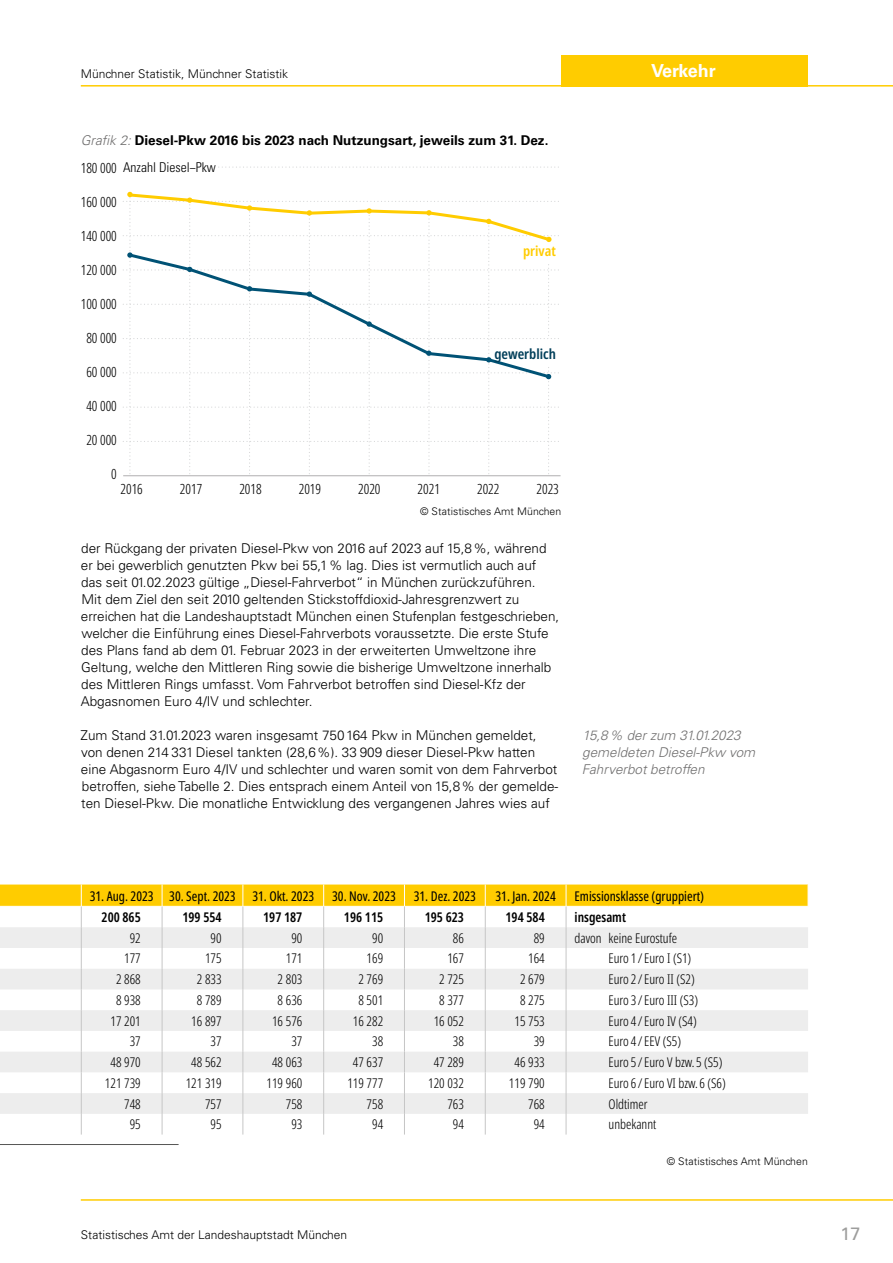
<style>
.page{position:relative;width:893px;height:1263px;background:#fff}
.page>*{position:absolute;margin:0;border:0;box-sizing:border-box;transform-origin:0 0}
.t1{font:700 18px "Univers LT Std";letter-spacing:-.02em;color:#fff}
.t2{font:18px "Univers LT Std";color:#9d9d9c}
.t3{font:300 extra-condensed 14.1px "Noto Sans Display";color:#000}
.t4{font:600 condensed 14.1px "Noto Sans Display";color:#003e59}
.t5{font:600 condensed 14.1px "Noto Sans Display";color:#fc0}
._40_Text_mit_Abstand{font:300 13.5px/17px "Univers LT Std";color:#000}
.t6{font:italic 300 13.5px/17px "Univers LT Std";color:#706f6f}
._80_Grafik_Tabelle_Titel{font:700 13.5px "Univers LT Std";color:#000}
.t7{font:300 condensed 13.5px "Univers LT Std";color:#000}
.t8{font:300 extra-condensed 13.35px "Noto Sans";color:#000}
.t9{font:extra-condensed 13.35px "Noto Sans";color:#000}
.t10{font:600 extra-condensed 13.35px "Noto Sans";color:#000}
.t11{font:300 12px "Univers LT Std";color:#000}
.Fußnotentext{font:300 10.5px "Univers LT Std";letter-spacing:.005em;color:#000}
.s1{font-weight:300;font-style:italic;color:#706f6f}
.s2{font-family:"Noto Sans Display";font-stretch:extra-condensed;font-size:14.1px}
</style>
<div class="page">
<div style="left:561px;top:55px;width:247px;height:31px;background:#fc0"></div>
<hr style="left:81px;top:1199px;width:812px;height:2px;background:#fc0">
<hr style="left:81px;top:85px;width:812px;height:2px;background:#fc0">
<hr style="left:123px;top:475px;width:438px;height:1px;background:#b9b8b9">
<svg style="left:222px;top:167px;width:337px;height:1px"></svg>
<svg style="left:123px;top:192px;width:436px;height:282px"></svg>
<hr style="left:0;top:1144px;width:179px;height:1px;background:#575756">
<svg style="left:0;top:884px;width:808px;height:250px"></svg>
<p class="t11" style="left:81px;top:67px;width:209px">Münchner Statistik, Münchner Statistik</p>
<p class="_80_Grafik_Tabelle_Titel" style="left:81px;top:132px;width:469px"><span class="s1">Grafik 2:</span> Diesel-Pkw 2016 bis 2023 nach Nutzungsart, jeweils zum 31. Dez.</p>
<p class="t7" style="left:81px;top:160px;width:137px"><span class="s2">180 000</span> Anzahl Diesel−Pkw</p>
<p class="t3" style="left:81px;top:192px;width:38px">160 000</p>
<p class="t3" style="left:81px;top:226px;width:38px">140 000</p>
<p class="t3" style="left:81px;top:260px;width:38px">120 000</p>
<p class="t3" style="left:81px;top:294px;width:38px">100 000</p>
<p class="t3" style="left:86px;top:328px;width:32px">80 000</p>
<p class="t3" style="left:86px;top:362px;width:32px">60 000</p>
<p class="t3" style="left:86px;top:396px;width:32px">40 000</p>
<p class="t3" style="left:86px;top:430px;width:32px">20 000</p>
<p class="t3" style="left:111px;top:464px;width:7px">0</p>
<p class="t5" style="left:523px;top:241px;width:34px">privat</p>
<p class="t4" style="left:494px;top:344px;width:63px">gewerblich</p>
<h1 class="t1" style="left:651px;top:61px;width:66px">Verkehr</h1>
<p class="t3" style="left:120px;top:479px;width:24px">2016</p>
<p class="t3" style="left:180px;top:479px;width:24px">2017</p>
<p class="t3" style="left:239px;top:479px;width:24px">2018</p>
<p class="t3" style="left:299px;top:479px;width:24px">2019</p>
<p class="t3" style="left:358px;top:479px;width:24px">2020</p>
<p class="t3" style="left:418px;top:479px;width:24px">2021</p>
<p class="t3" style="left:477px;top:479px;width:24px">2022</p>
<p class="t3" style="left:536px;top:479px;width:24px">2023</p>
<p class="Fußnotentext" style="left:420px;top:505px;width:143px">© Statistisches Amt München</p>
<p class="_40_Text_mit_Abstand" style="left:81px;top:540px;width:480px">der Rückgang der privaten Diesel-Pkw von 2016 auf 2023 auf 15,8%, während er bei gewerblich genutzten Pkw bei 55,1% lag. Dies ist vermutlich auch auf das seit 01.02.2023 gültige „Diesel-Fahrverbot“ in München zurückzuführen.<br>Mit dem Ziel den seit 2010 geltenden Stickstoffdioxid-Jahresgrenzwert zu erreichen hat die Landeshauptstadt München einen Stufenplan festgeschrieben, welcher die Einführung eines Diesel-Fahrverbots voraussetzte. Die erste Stufe des Plans fand ab dem 01. Februar 2023 in der erweiterten Umweltzone ihre Geltung, welche den Mittleren Ring sowie die bisherige Umweltzone innerhalb des Mittleren Rings umfasst. Vom Fahrverbot betroffen sind Diesel-Kfz der Abgasnomen Euro 4/IV und schlechter.</p>
<p class="_40_Text_mit_Abstand" style="left:81px;top:727px;width:479px">Zum Stand 31.01.2023 waren insgesamt 750164 Pkw in München gemeldet, von denen 214 331 Diesel tankten (28,6 %). 33 909 dieser Diesel-Pkw hatten eine Abgasnorm Euro 4/IV und schlechter und waren somit von dem Fahrverbot betroffen, siehe Tabelle 2. Dies entsprach einem Anteil von 15,8% der gemelde&shy;ten Diesel-Pkw. Die monatliche Entwicklung des vergangenen Jahres wies auf</p>
<p class="t6" style="left:582px;top:727px;width:175px">15,8 % der zum 31.01.2023 gemeldeten Diesel-Pkw vom<br>Fahrverbot betroffen</p>
<p class="t9" style="left:90px;top:887px;width:226px">31. Aug. 2023 30. Sept. 2023 31. Okt. 2023</p>
<p class="t9" style="left:332px;top:887px;width:65px">30. Nov. 2023</p>
<p class="t9" style="left:414px;top:887px;width:64px">31. Dez. 2023</p>
<p class="t9" style="left:495px;top:887px;width:62px">31. Jan. 2024</p>
<p class="t9" style="left:575px;top:887px;width:131px">Emissionsklasse (gruppiert)</p>
<p class="t10" style="left:102px;top:907px;width:41px">200 865</p>
<p class="t10" style="left:182px;top:907px;width:41px">199 554</p>
<p class="t10" style="left:263px;top:907px;width:41px">197 187</p>
<p class="t10" style="left:344px;top:907px;width:41px">196 115</p>
<p class="t10" style="left:425px;top:907px;width:41px">195 623</p>
<p class="t10" style="left:506px;top:907px;width:41px">194 584</p>
<p class="t10" style="left:575px;top:907px;width:53px">insgesamt</p>
<p class="t8" style="left:130px;top:928px;width:13px">92</p>
<p class="t8" style="left:211px;top:928px;width:13px">90</p>
<p class="t8" style="left:291px;top:928px;width:13px">90</p>
<p class="t8" style="left:372px;top:928px;width:13px">90</p>
<p class="t8" style="left:453px;top:928px;width:13px">86</p>
<p class="t8" style="left:534px;top:928px;width:13px">89</p>
<p class="t8" style="left:575px;top:928px;width:104px">davon keine Eurostufe</p>
<p class="t8" style="left:124px;top:949px;width:18px">177</p>
<p class="t8" style="left:205px;top:949px;width:18px">175</p>
<p class="t8" style="left:286px;top:949px;width:18px">171</p>
<p class="t8" style="left:367px;top:949px;width:18px">169</p>
<p class="t8" style="left:447px;top:949px;width:18px">167</p>
<p class="t8" style="left:528px;top:949px;width:18px">164</p>
<p class="t8" style="left:609px;top:949px;width:84px">Euro 1 /Euro I (S1)</p>
<p class="t8" style="left:116px;top:970px;width:26px">2 868</p>
<p class="t8" style="left:197px;top:970px;width:26px">2 833</p>
<p class="t8" style="left:278px;top:970px;width:26px">2 803</p>
<p class="t8" style="left:358px;top:970px;width:26px">2 769</p>
<p class="t8" style="left:439px;top:970px;width:26px">2 725</p>
<p class="t8" style="left:520px;top:970px;width:26px">2 679</p>
<p class="t8" style="left:609px;top:970px;width:88px">Euro 2 /Euro II (S2)</p>
<p class="t8" style="left:116px;top:991px;width:26px">8 938</p>
<p class="t8" style="left:197px;top:991px;width:26px">8 789</p>
<p class="t8" style="left:278px;top:991px;width:26px">8 636</p>
<p class="t8" style="left:358px;top:991px;width:26px">8 501</p>
<p class="t8" style="left:439px;top:991px;width:26px">8 377</p>
<p class="t8" style="left:520px;top:991px;width:26px">8 275</p>
<p class="t8" style="left:609px;top:991px;width:91px">Euro 3 /Euro III (S3)</p>
<p class="t8" style="left:110px;top:1011px;width:32px">17 201</p>
<p class="t8" style="left:191px;top:1011px;width:32px">16 897</p>
<p class="t8" style="left:272px;top:1011px;width:32px">16 576</p>
<p class="t8" style="left:353px;top:1011px;width:32px">16 282</p>
<p class="t8" style="left:434px;top:1011px;width:32px">16 052</p>
<p class="t8" style="left:514px;top:1011px;width:32px">15 753</p>
<p class="t8" style="left:609px;top:1011px;width:90px">Euro 4 /Euro IV (S4)</p>
<p class="t8" style="left:130px;top:1032px;width:13px">37</p>
<p class="t8" style="left:211px;top:1032px;width:13px">37</p>
<p class="t8" style="left:291px;top:1032px;width:13px">37</p>
<p class="t8" style="left:372px;top:1032px;width:13px">38</p>
<p class="t8" style="left:453px;top:1032px;width:13px">38</p>
<p class="t8" style="left:534px;top:1032px;width:13px">39</p>
<p class="t8" style="left:609px;top:1032px;width:74px">Euro 4 /EEV (S5)</p>
<p class="t8" style="left:110px;top:1053px;width:32px">48 970</p>
<p class="t8" style="left:191px;top:1053px;width:32px">48 562</p>
<p class="t8" style="left:272px;top:1053px;width:32px">48 063</p>
<p class="t8" style="left:353px;top:1053px;width:32px">47 637</p>
<p class="t8" style="left:434px;top:1053px;width:32px">47 289</p>
<p class="t8" style="left:514px;top:1053px;width:32px">46 933</p>
<p class="t8" style="left:609px;top:1053px;width:115px">Euro 5 /Euro V bzw. 5 (S5)</p>
<p class="t8" style="left:105px;top:1073px;width:37px">121 739</p>
<p class="t8" style="left:186px;top:1073px;width:37px">121 319</p>
<p class="t8" style="left:267px;top:1073px;width:37px">119 960</p>
<p class="t8" style="left:347px;top:1073px;width:37px">119 777</p>
<p class="t8" style="left:428px;top:1073px;width:37px">120 032</p>
<p class="t8" style="left:509px;top:1073px;width:37px">119 790</p>
<p class="t8" style="left:609px;top:1073px;width:119px">Euro 6 /Euro VI bzw. 6 (S6)</p>
<p class="t8" style="left:124px;top:1094px;width:18px">748</p>
<p class="t8" style="left:205px;top:1094px;width:18px">757</p>
<p class="t8" style="left:286px;top:1094px;width:18px">758</p>
<p class="t8" style="left:367px;top:1094px;width:18px">758</p>
<p class="t8" style="left:447px;top:1094px;width:18px">763</p>
<p class="t8" style="left:528px;top:1094px;width:18px">768</p>
<p class="t8" style="left:609px;top:1094px;width:41px">Oldtimer</p>
<p class="t8" style="left:130px;top:1115px;width:13px">95</p>
<p class="t8" style="left:211px;top:1115px;width:13px">95</p>
<p class="t8" style="left:291px;top:1115px;width:13px">93</p>
<p class="t8" style="left:372px;top:1115px;width:13px">94</p>
<p class="t8" style="left:453px;top:1115px;width:13px">94</p>
<p class="t8" style="left:534px;top:1115px;width:13px">94</p>
<p class="t8" style="left:609px;top:1115px;width:49px">unbekannt</p>
<p class="t11" style="left:81px;top:1228px;width:268px">Statistisches Amt der Landeshauptstadt München</p>
<p class="Fußnotentext" style="left:667px;top:1155px;width:143px">© Statistisches Amt München</p>
<h1 class="t2" style="left:841px;top:1223px;width:21px">17</h1>
</div>
